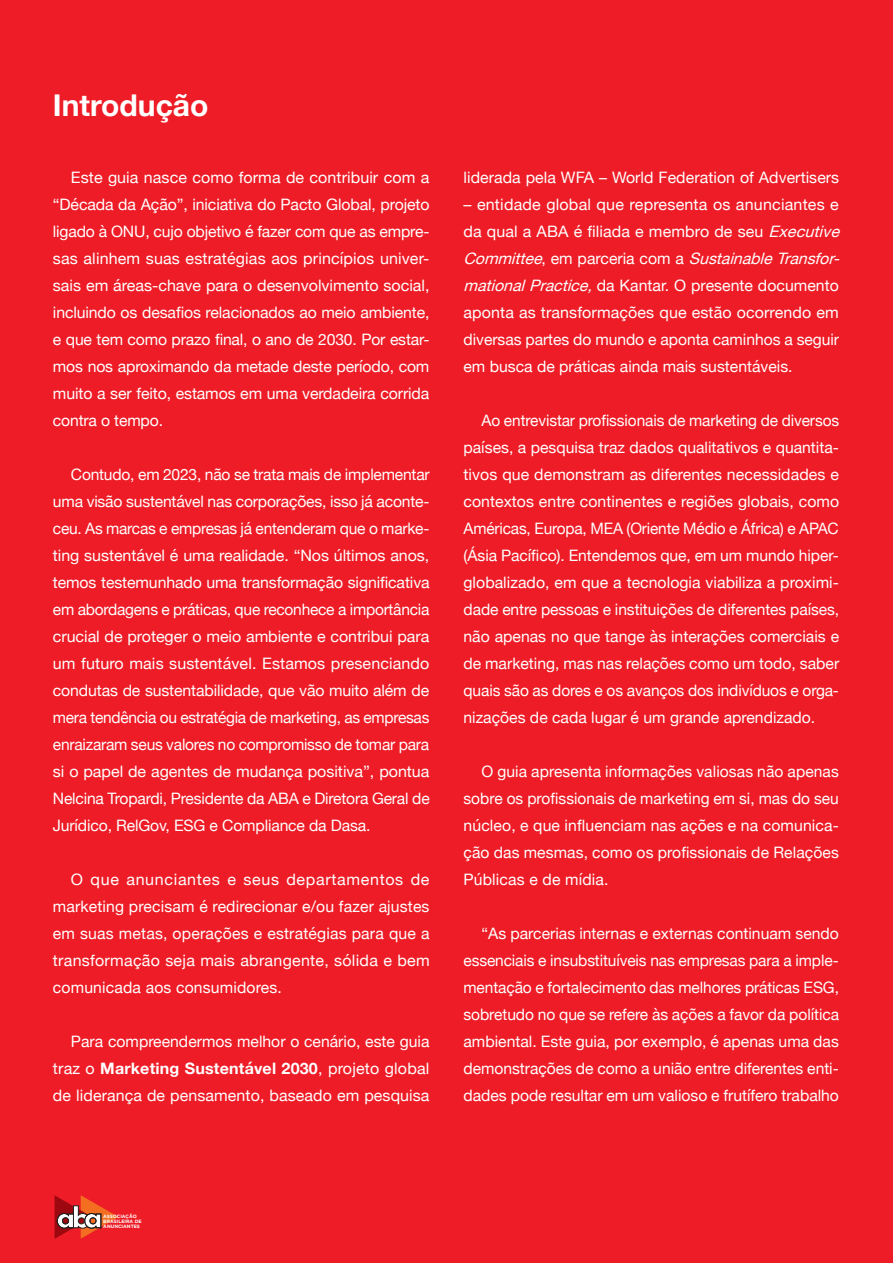
<style>
.page{position:relative;width:893px;height:1263px;background:#ee1c26}
.page>*{position:absolute;margin:0;border:0;box-sizing:border-box;transform-origin:0 0}
.Main_-_Intro_Title{font:700 30px "Helvetica Neue";color:#fff}
.Main_-_Body_Intro{font:15.75px/27px "Helvetica Neue";color:#fff;text-align:justify}
.t1{font:700 4.8px/4.9px "Gotham";color:#fff}
.s1{font-weight:700}
.s2{font-style:italic}
</style>
<div class="page">
<svg style="left:55px;top:1195px;width:63px;height:44px"></svg>
<p class="Main_-_Intro_Title" style="left:53px;top:81px;width:157px">Introdução</p>
<p class="Main_-_Body_Intro" style="left:53px;top:165px;width:378px;text-indent:18px">Este guia nasce como forma de contribuir com a “Década da Ação”, iniciativa do Pacto Global, projeto ligado à ONU, cujo objetivo é fazer com que as empre&shy;sas alinhem suas estratégias aos princípios univer&shy;sais em áreas-chave para o desenvolvimento social, incluindo os desafios relacionados ao meio ambiente, e que tem como prazo final, o ano de 2030. Por estar&shy;mos nos aproximando da metade deste período, com muito a ser feito, estamos em uma verdadeira corrida contra o tempo.</p>
<p class="Main_-_Body_Intro" style="left:53px;top:462px;width:378px;text-indent:18px">Contudo, em 2023, não se trata mais de implementar uma visão sustentável nas corporações, isso já aconte&shy;ceu. As marcas e empresas já entenderam que o marke&shy;ting sustentável é uma realidade. “Nos últimos anos, temos testemunhado uma transformação significativa em abordagens e práticas, que reconhece a importância crucial de proteger o meio ambiente e contribui para um futuro mais sustentável. Estamos presenciando condutas de sustentabilidade, que vão muito além de mera tendência ou estratégia de marketing, as empresas enraizaram seus valores no compromisso de tomar para si o papel de agentes de mudança positiva”, pontua Nelcina Tropardi, Presidente da ABA e Diretora Geral de Jurídico, RelGov, ESG e Compliance da Dasa.</p>
<p class="Main_-_Body_Intro" style="left:53px;top:867px;width:378px;text-indent:18px">O que anunciantes e seus departamentos de marketing precisam é redirecionar e/ou fazer ajustes em suas metas, operações e estratégias para que a transformação seja mais abrangente, sólida e bem comunicada aos consumidores.</p>
<p class="Main_-_Body_Intro" style="left:53px;top:1029px;width:378px;text-indent:18px">Para compreendermos melhor o cenário, este guia traz o <span class="s1">Marketing Sustentável 2030</span>, projeto global de liderança de pensamento, baseado em pesquisa</p>
<p class="Main_-_Body_Intro" style="left:463px;top:165px;width:377px">liderada pela WFA – World Federation of Advertisers</p>
<p class="Main_-_Body_Intro" style="left:463px;top:192px;width:384px;text-align:left">– entidade global que representa os anunciantes e da qual a ABA é filiada e membro de seu <span class="s2">Executive Committee</span>, e m p a r c e r i a c o m a <span class="s2">SustainableTransfor&shy;mationalPractice,</span>da Kantar. O presente documento aponta as transformações que estão ocorrendo em diversas partes do mundo e aponta caminhos a seguir em busca de práticas ainda mais sustentáveis.</p>
<p class="Main_-_Body_Intro" style="left:463px;top:408px;width:377px;text-indent:18px">Ao entrevistar profissionais de marketing de diversos países, a pesquisa traz dados qualitativos e quantita&shy;tivos que demonstram as diferentes necessidades e contextos entre continentes e regiões globais, como Américas, Europa, MEA (Oriente Médio e África) e APAC (Ásia Pacífico). Entendemos que, em um mundo hiper&shy;globalizado, em que a tecnologia viabiliza a proximi&shy;dade entre pessoas e instituições de diferentes países, não apenas no que tange às interações comerciais e de marketing, mas nas relações como um todo, saber quais são as dores e os avanços dos indivíduos e orga&shy;nizações de cada lugar é um grande aprendizado.</p>
<p class="Main_-_Body_Intro" style="left:463px;top:759px;width:377px;text-indent:18px">O guia apresenta informações valiosas não apenas sobre os profissionais de marketing em si, mas do seu núcleo, e que influenciam nas ações e na comunica&shy;ção das mesmas, como os profissionais de Relações Públicas e de mídia.</p>
<p class="Main_-_Body_Intro" style="left:463px;top:921px;width:377px;text-indent:18px">“As parcerias internas e externas continuam sendo essenciais e insubstituíveis nas empresas para a imple&shy;mentação e fortalecimento das melhores práticas ESG, sobretudo no que se refere às ações a favor da política ambiental. Este guia, por exemplo, é apenas uma das demonstrações de como a união entre diferentes enti&shy;dades pode resultar em um valioso e frutífero trabalho</p>
<p class="t1" style="left:103px;top:1213px;width:40px">ASSOCIAÇÃO<br>BRASILEIRA DE<br>ANUNCIANTES</p>
</div>
